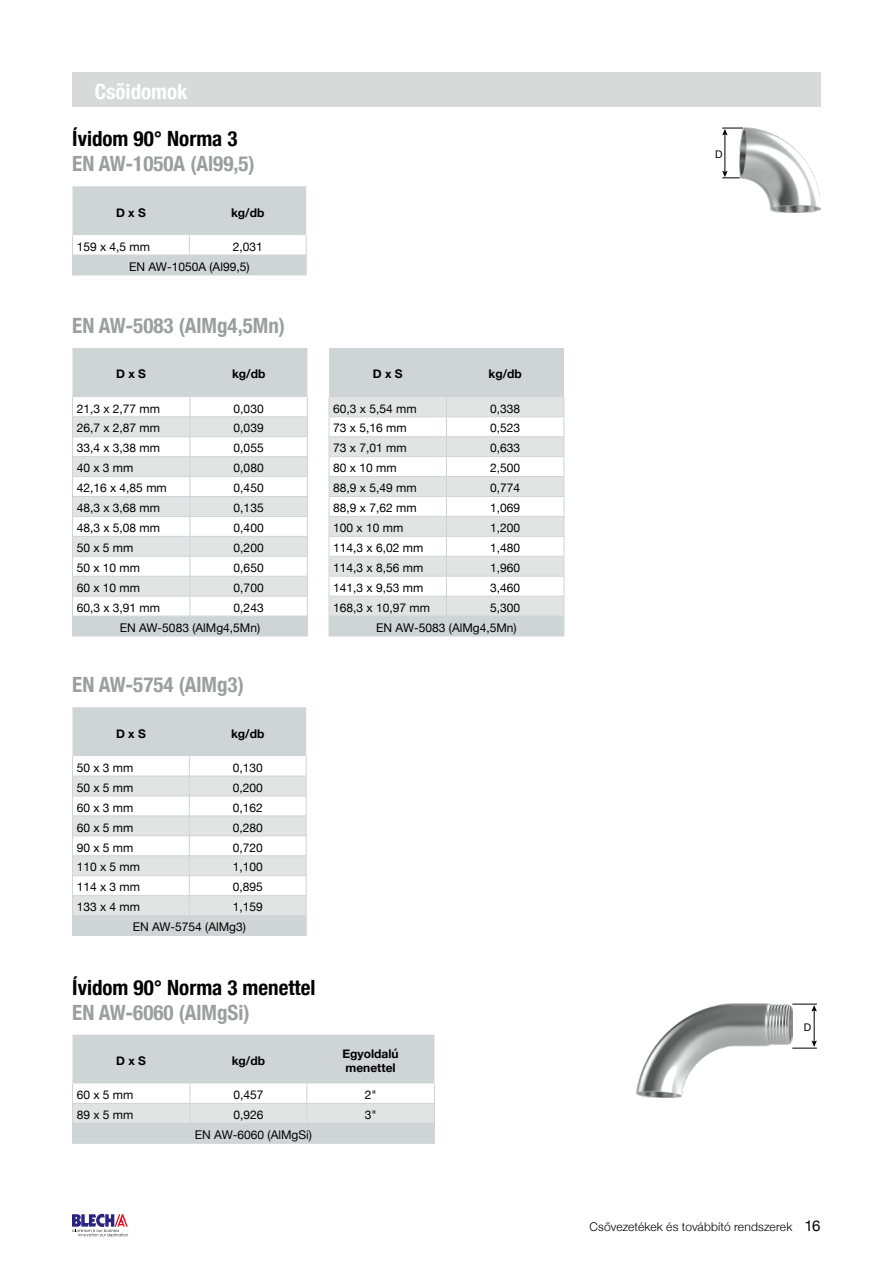
<style>
.page{position:relative;width:893px;height:1263px;background:#fff}
.page>*{position:absolute;margin:0;border:0;box-sizing:border-box;transform-origin:0 0}
.t1{font:700 condensed 21px "Helvetica Neue";color:#9d9e9e}
.t2{font:700 condensed 21px "Helvetica Neue";color:#000}
.t3{font:700 condensed 21px "Helvetica Neue";color:#fff}
.t4{font:12px/20px "Helvetica Neue";color:#000}
.t5{font:700 12px/14.4px "Helvetica Neue";color:#000}
.t6{font:300 12px "Helvetica Neue";letter-spacing:.01em;color:#000}
.t7{font:10.5px "Helvetica Neue";color:#000}
.s1{font-weight:400;font-size:15px}
</style>
<div class="page">
<svg style="left:72px;top:1214px;width:56px;height:22px"></svg>
<div style="left:72px;top:72px;width:748px;height:34px;background:#d8dada"></div>
<img style="left:637px;top:1004px;width:155px;height:93px">
<hr style="left:814px;top:1009px;width:1px;height:33px;background:#000">
<svg style="left:792px;top:1004px;width:25px;height:7px"></svg>
<svg style="left:792px;top:1040px;width:25px;height:9px"></svg>
<img style="left:739px;top:127px;width:82px;height:85px">
<hr style="left:725px;top:133px;width:1px;height:41px;background:#000">
<svg style="left:722px;top:128px;width:21px;height:7px"></svg>
<svg style="left:722px;top:171px;width:18px;height:8px"></svg>
<svg style="left:72px;top:186px;width:235px;height:89px"></svg>
<hr style="left:72px;top:275px;width:117px;height:1px;background:#cfd4d6">
<hr style="left:189px;top:275px;width:117px;height:1px;background:#cfd4d6">
<div style="left:72px;top:707px;width:234px;height:49px;background:#cfd4d6"></div>
<svg style="left:72px;top:756px;width:235px;height:179px"></svg>
<hr style="left:72px;top:935px;width:117px;height:1px;background:#cfd4d6">
<hr style="left:189px;top:935px;width:117px;height:1px;background:#cfd4d6">
<svg style="left:72px;top:1035px;width:363px;height:108px"></svg>
<hr style="left:72px;top:1143px;width:118px;height:1px;background:#cfd4d6">
<hr style="left:190px;top:1143px;width:117px;height:1px;background:#cfd4d6">
<hr style="left:307px;top:1143px;width:128px;height:1px;background:#cfd4d6">
<div style="left:72px;top:348px;width:235px;height:49px;background:#cfd4d6"></div>
<svg style="left:72px;top:397px;width:236px;height:239px"></svg>
<hr style="left:72px;top:636px;width:118px;height:1px;background:#cfd4d6">
<hr style="left:190px;top:636px;width:118px;height:1px;background:#cfd4d6">
<div style="left:329px;top:348px;width:235px;height:49px;background:#cfd4d6"></div>
<svg style="left:329px;top:397px;width:236px;height:239px"></svg>
<hr style="left:329px;top:636px;width:117px;height:1px;background:#cfd4d6">
<hr style="left:446px;top:636px;width:118px;height:1px;background:#cfd4d6">
<h1 class="t3" style="left:95px;top:74px;width:94px">Csőidomok</h1>
<h1 class="t2" style="left:72px;top:121px;width:167px">Ívidom 90° Norma 3</h1>
<h1 class="t1" style="left:72px;top:146px;width:184px">EN AW-1050A (Al99,5)</h1>
<p class="t5" style="left:116px;top:205px;width:31px">D x S</p>
<p class="t5" style="left:231px;top:205px;width:35px">kg/db</p>
<p class="t4" style="left:77px;top:237px;width:75px">159 x 4,5 mm</p>
<p class="t4" style="left:129px;top:237px;width:135px;text-indent:104px">2,031<br>EN AW-1050A (Al99,5)</p>
<h1 class="t1" style="left:72px;top:308px;width:214px">EN AW-5083 (AlMg4,5Mn)</h1>
<p class="t5" style="left:116px;top:367px;width:31px">D x S</p>
<p class="t5" style="left:232px;top:367px;width:35px">kg/db</p>
<p class="t4" style="left:77px;top:399px;width:85px">21,3 x 2,77 mm</p>
<p class="t4" style="left:234px;top:399px;width:32px">0,030</p>
<p class="t4" style="left:77px;top:419px;width:85px">26,7 x 2,87 mm</p>
<p class="t4" style="left:234px;top:419px;width:32px">0,039</p>
<p class="t4" style="left:77px;top:439px;width:85px">33,4 x 3,38 mm</p>
<p class="t4" style="left:234px;top:439px;width:32px">0,055</p>
<p class="t4" style="left:77px;top:459px;width:58px">40 x 3 mm</p>
<p class="t4" style="left:234px;top:459px;width:32px">0,080</p>
<p class="t4" style="left:77px;top:479px;width:92px">42,16 x 4,85 mm</p>
<p class="t4" style="left:234px;top:479px;width:32px">0,450</p>
<p class="t4" style="left:77px;top:499px;width:85px">48,3 x 3,68 mm</p>
<p class="t4" style="left:234px;top:499px;width:32px">0,135</p>
<p class="t4" style="left:77px;top:519px;width:85px">48,3 x 5,08 mm</p>
<p class="t4" style="left:234px;top:519px;width:32px">0,400</p>
<p class="t4" style="left:77px;top:538px;width:58px">50 x 5 mm</p>
<p class="t4" style="left:234px;top:538px;width:32px">0,200</p>
<p class="t4" style="left:77px;top:558px;width:65px">50 x 10 mm</p>
<p class="t4" style="left:234px;top:558px;width:32px">0,650</p>
<p class="t4" style="left:77px;top:578px;width:65px">60 x 10 mm</p>
<p class="t4" style="left:234px;top:578px;width:32px">0,700</p>
<p class="t4" style="left:77px;top:598px;width:85px">60,3 x 3,91 mm</p>
<p class="t4" style="left:120px;top:598px;width:145px;text-align:right">0,243<br>EN AW-5083 (AlMg4,5Mn)</p>
<h1 class="t1" style="left:72px;top:667px;width:173px">EN AW-5754 (AlMg3)</h1>
<p class="t5" style="left:116px;top:726px;width:31px">D x S</p>
<p class="t5" style="left:231px;top:726px;width:35px">kg/db</p>
<p class="t4" style="left:77px;top:758px;width:58px">50 x 3 mm</p>
<p class="t4" style="left:233px;top:758px;width:32px">0,130</p>
<p class="t4" style="left:77px;top:778px;width:58px">50 x 5 mm</p>
<p class="t4" style="left:233px;top:778px;width:32px">0,200</p>
<p class="t4" style="left:77px;top:798px;width:58px">60 x 3 mm</p>
<p class="t4" style="left:233px;top:798px;width:32px">0,162</p>
<p class="t4" style="left:77px;top:818px;width:58px">60 x 5 mm</p>
<p class="t4" style="left:233px;top:818px;width:32px">0,280</p>
<p class="t4" style="left:77px;top:838px;width:58px">90 x 5 mm</p>
<p class="t4" style="left:233px;top:838px;width:32px">0,720</p>
<p class="t4" style="left:77px;top:858px;width:65px">110 x 5 mm</p>
<p class="t4" style="left:233px;top:858px;width:32px">1,100</p>
<p class="t4" style="left:77px;top:878px;width:65px">114 x 3 mm</p>
<p class="t4" style="left:233px;top:878px;width:32px">0,895</p>
<p class="t4" style="left:77px;top:898px;width:65px">133 x 4 mm</p>
<p class="t4" style="left:133px;top:898px;width:132px;text-indent:100px">1,159<br>EN AW-5754 (AlMg3)</p>
<p class="t5" style="left:373px;top:367px;width:31px">D x S</p>
<p class="t5" style="left:489px;top:367px;width:35px">kg/db</p>
<p class="t4" style="left:333px;top:399px;width:85px">60,3 x 5,54 mm</p>
<p class="t4" style="left:490px;top:399px;width:32px">0,338</p>
<p class="t4" style="left:333px;top:419px;width:75px">73 x 5,16 mm</p>
<p class="t4" style="left:490px;top:419px;width:32px">0,523</p>
<p class="t4" style="left:333px;top:439px;width:75px">73 x 7,01 mm</p>
<p class="t4" style="left:490px;top:439px;width:32px">0,633</p>
<p class="t4" style="left:333px;top:459px;width:65px">80 x 10 mm</p>
<p class="t4" style="left:490px;top:459px;width:32px">2,500</p>
<p class="t4" style="left:333px;top:479px;width:85px">88,9 x 5,49 mm</p>
<p class="t4" style="left:490px;top:479px;width:32px">0,774</p>
<p class="t4" style="left:333px;top:499px;width:85px">88,9 x 7,62 mm</p>
<p class="t4" style="left:490px;top:499px;width:32px">1,069</p>
<p class="t4" style="left:333px;top:519px;width:72px">100 x 10 mm</p>
<p class="t4" style="left:490px;top:519px;width:32px">1,200</p>
<p class="t4" style="left:333px;top:538px;width:92px">114,3 x 6,02 mm</p>
<p class="t4" style="left:490px;top:538px;width:32px">1,480</p>
<p class="t4" style="left:333px;top:558px;width:92px">114,3 x 8,56 mm</p>
<p class="t4" style="left:490px;top:558px;width:32px">1,960</p>
<p class="t4" style="left:333px;top:578px;width:92px">141,3 x 9,53 mm</p>
<p class="t4" style="left:490px;top:578px;width:32px">3,460</p>
<p class="t4" style="left:333px;top:598px;width:98px">168,3 x 10,97 mm</p>
<p class="t4" style="left:376px;top:598px;width:145px;text-align:right">5,300<br>EN AW-5083 (AlMg4,5Mn)</p>
<h1 class="t2" style="left:72px;top:970px;width:245px">Ívidom 90° Norma 3 menettel</h1>
<h1 class="t1" style="left:72px;top:995px;width:179px">EN AW-6060 (AlMgSi)</h1>
<p class="t5" style="left:116px;top:1054px;width:31px">D x S</p>
<p class="t5" style="left:232px;top:1054px;width:35px">kg/db</p>
<p class="t5" style="left:342px;top:1047px;width:58px">Egyoldalú menettel</p>
<p class="t4" style="left:77px;top:1085px;width:58px">60 x 5 mm</p>
<p class="t4" style="left:233px;top:1085px;width:32px">0,457</p>
<p class="t4" style="left:365px;top:1085px;width:13px">2"</p>
<p class="t4" style="left:77px;top:1105px;width:58px">89 x 5 mm</p>
<p class="t4" style="left:233px;top:1105px;width:32px">0,926</p>
<p class="t4" style="left:365px;top:1105px;width:13px">3"</p>
<p class="t4" style="left:195px;top:1125px;width:119px">EN AW-6060 (AlMgSi)</p>
<p class="t7" style="left:715px;top:147px;width:9px">D</p>
<p class="t7" style="left:804px;top:1019px;width:9px">D</p>
<p class="t6" style="left:590px;top:1216px;width:232px">Csővezetékek és továbbító rendszerek <span class="s1">16</span></p>
</div>
